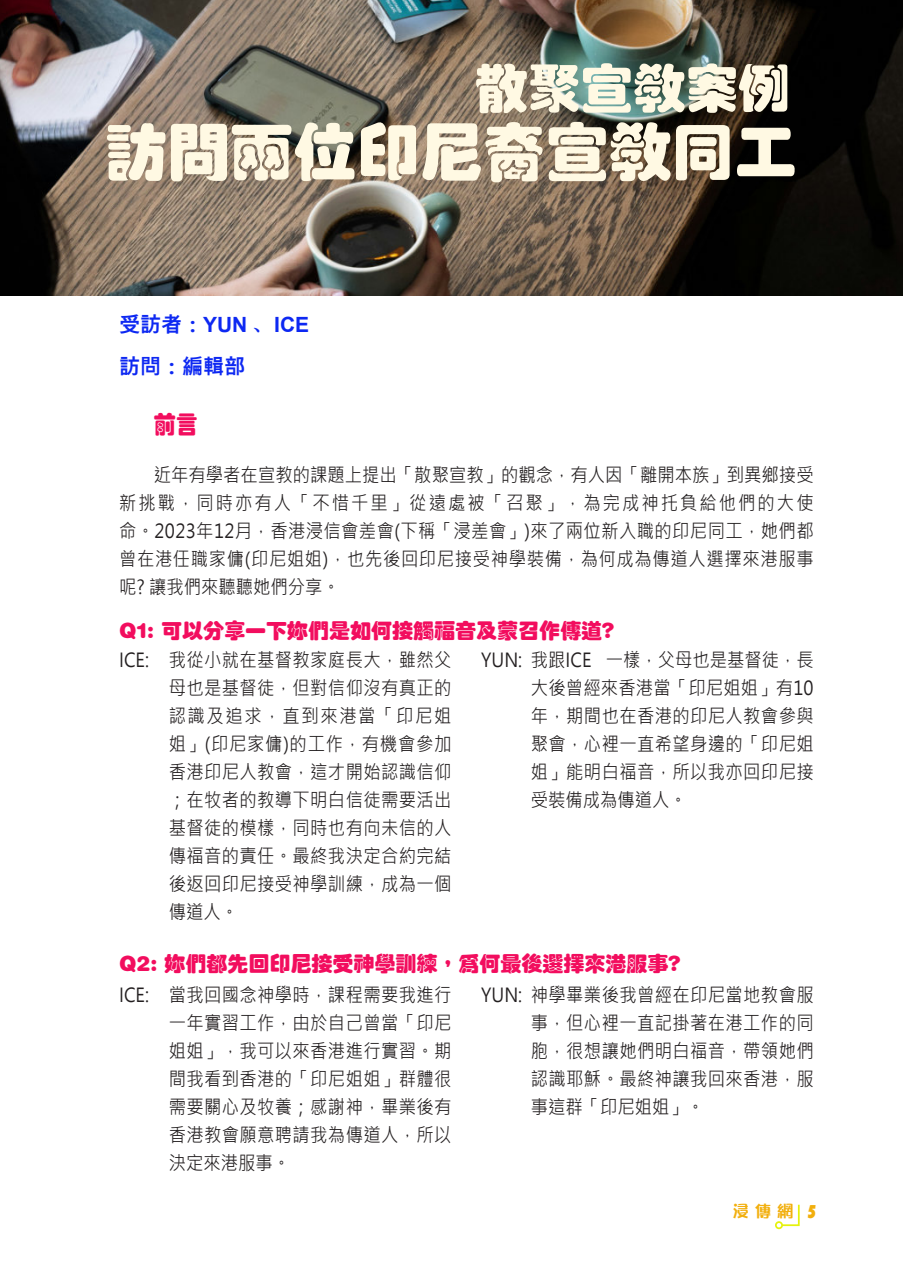
<style>
.page{position:relative;width:903px;height:1275px;background:#fff}
.page>*{position:absolute;margin:0;border:0;box-sizing:border-box;transform-origin:0 0}
.t1{font:63px "FZHPB B51 0";color:#fff9e3}
.t2{font:52.5px "FZHPB B51 0";color:#fff9e3}
.t3{font:24.5px "FZHPB B51 0";color:#f20d5e;scale:.9 1}
.t4{font:21px "FZHPB B51 0";color:#f20d5e}
.t5{font:700 21px "Arial";color:#0d28f2}
.t6{font:700 21px "Malgun Gothic";color:#0d28f2}
.t7{font:19.25px/28px "Microsoft Jheng Hei";letter-spacing:.02em;color:#231f20;text-align:justify;scale:.9 1}
.t8{font:800 15.75px "AR Xin Chao POPB5";color:#f2af0d}
.s1{font-family:"Malgun Gothic"}
.s2{font-family:"Bauhaus 93";font-weight:400;font-size:19.25px}
</style>
<div class="page">
<div style="left:775px;top:1221px;width:8px;height:8px;border:2px solid #e5f20d;border-radius:50%"></div>
<svg style="left:780px;top:1204px;width:20px;height:23px"></svg>
<img style="left:0;top:0;width:903px;height:295px">
<h2 class="t2" style="left:475px;top:54px;width:316px">散聚宣教案例</h2>
<h1 class="t1" style="left:104px;top:111px;width:694px">訪問兩位印尼裔宣教同工</h1>
<p class="t5" style="left:119px;top:317px;width:192px"><span class="s1">受訪者：</span>YUN <span class="s1">、</span>ICE</p>
<p class="t6" style="left:119px;top:357px;width:127px">訪問：編輯部</p>
<p class="t3" style="left:154px;top:409px;width:50px">前言</p>
<p class="t7" style="left:119px;top:461px;width:773px;text-indent:35px">近年有學者在宣教的課題上提出「散聚宣教」的觀念，有人因「離開本族」到異鄉接受新挑戰，同時亦有人「不惜千里」從遠處被「召聚」，為完成神托負給他們的大使命。2023年12月，香港浸信會差會(下稱「浸差會」)來了兩位新入職的印尼同工，她們都曾在港任職家傭(印尼姐姐)，也先後回印尼接受神學裝備，為何成為傳道人選擇來港服事呢? 讓我們來聽聽她們分享。</p>
<p class="t4" style="left:119px;top:616px;width:497px">Q1: 可以分享一下妳們是如何接觸福音及蒙召作傳道?</p>
<p class="t7" style="left:169px;top:645px;width:316px;text-indent:-50px">ICE: 我從小就在基督教家庭長大，雖然父母也是基督徒，但對信仰沒有真正的認識及追求，直到來港當「印尼姐姐」(印尼家傭)的工作，有機會參加香港印尼人教會，這才開始認識信仰；在牧者的教導下明白信徒需要活出基督徒的模樣，同時也有向未信的人傳福音的責任。最終我決定合約完結後返回印尼接受神學訓練，成為一個傳道人。</p>
<p class="t7" style="left:531px;top:645px;width:316px;text-indent:-50px">YUN: 我跟ICE 一樣，父母也是基督徒，長大後曾經來香港當「印尼姐姐」有10年，期間也在香港的印尼人教會參與聚會，心裡一直希望身邊的「印尼姐姐」能明白福音，所以我亦回印尼接受裝備成為傳道人。</p>
<p class="t4" style="left:119px;top:950px;width:563px">Q2: 妳們都先回印尼接受神學訓練，為何最後選擇來港服事?</p>
<p class="t7" style="left:169px;top:980px;width:316px;text-indent:-50px">ICE: 當我回國念神學時，課程需要我進行一年實習工作，由於自己曾當「印尼姐姐」，我可以來香港進行實習。期間我看到香港的「印尼姐姐」群體很需要關心及牧養；感謝神，畢業後有香港教會願意聘請我為傳道人，所以決定來港服事。</p>
<p class="t7" style="left:531px;top:980px;width:316px;text-indent:-50px">YUN: 神學畢業後我曾經在印尼當地教會服事，但心裡一直記掛著在港工作的同胞，很想讓她們明白福音，帶領她們認識耶穌。最終神讓我回來香港，服事這群「印尼姐姐」。</p>
<p class="t8" style="left:733px;top:1203px;width:87px">浸傳網 <span class="s2">5</span></p>
</div>
